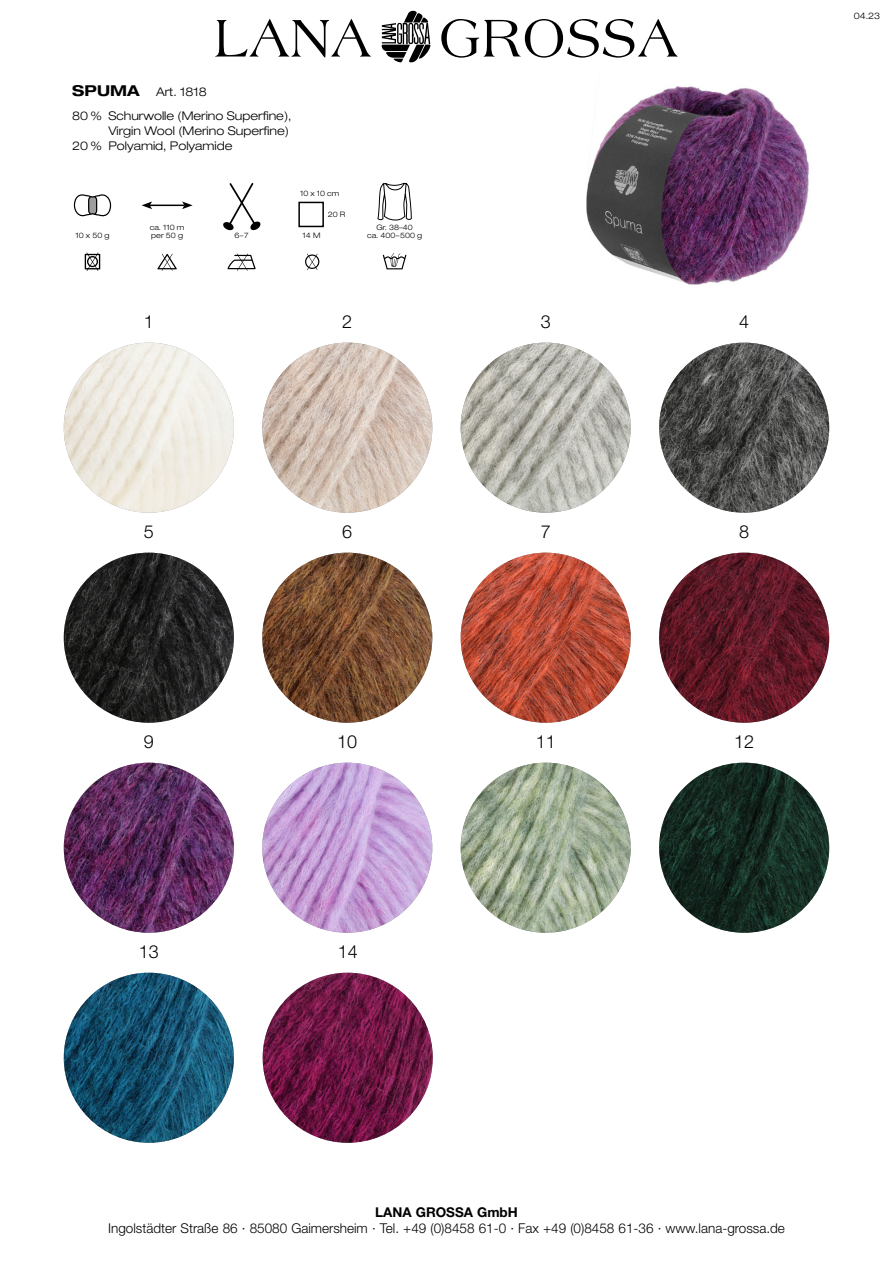
<style>
.page{position:relative;width:893px;height:1263px;background:#fff}
.page>*{position:absolute;margin:0;border:0;box-sizing:border-box;transform-origin:0 0}
.t1{font:300 18px "Helvetica Neue LT Pro";color:#000}
.t2{font:300 13.5px "Helvetica Neue LT Pro";color:#000}
.t3{font:700 13.5px "Helvetica Neue LT Pro";color:#000}
.t4{font:300 expanded 12px/24px "Helvetica Neue LT Pro";color:#000}
.t5{font:300 expanded 9px "Helvetica Neue LT Pro";color:#000}
.t6{font:300 expanded 7.5px/8.2px "Helvetica Neue LT Pro";color:#000}
.s1{font-weight:700;font-size:15px}
</style>
<div class="page">
<img style="left:586px;top:86px;width:223px;height:199px">
<svg style="left:215px;top:11px;width:463px;height:52px"></svg>
<hr style="left:150px;top:205px;width:34px;height:1px;background:#000">
<svg style="left:142px;top:201px;width:10px;height:8px"></svg>
<svg style="left:182px;top:201px;width:11px;height:8px"></svg>
<div style="left:298px;top:202px;width:26px;height:25px;border:2px solid #000"></div>
<svg style="left:223px;top:183px;width:38px;height:48px"></svg>
<svg style="left:377px;top:183px;width:35px;height:38px"></svg>
<svg style="left:73px;top:194px;width:39px;height:23px"></svg>
<svg style="left:227px;top:253px;width:29px;height:18px"></svg>
<svg style="left:383px;top:253px;width:23px;height:16px"></svg>
<svg style="left:305px;top:253px;width:14px;height:17px"></svg>
<svg style="left:157px;top:253px;width:20px;height:18px"></svg>
<svg style="left:85px;top:252px;width:15px;height:19px"></svg>
<img style="left:64px;top:343px;width:170px;height:170px;border-radius:85px">
<img style="left:262px;top:343px;width:170px;height:170px;border-radius:85px">
<img style="left:461px;top:343px;width:170px;height:170px;border-radius:85px">
<img style="left:659px;top:343px;width:170px;height:170px;border-radius:85px">
<img style="left:64px;top:553px;width:170px;height:170px;border-radius:85px">
<img style="left:262px;top:553px;width:170px;height:170px;border-radius:85px">
<img style="left:461px;top:553px;width:170px;height:170px;border-radius:85px">
<img style="left:659px;top:553px;width:170px;height:170px;border-radius:85px">
<img style="left:64px;top:763px;width:170px;height:170px;border-radius:85px">
<img style="left:262px;top:763px;width:170px;height:170px;border-radius:85px">
<img style="left:461px;top:763px;width:170px;height:170px;border-radius:85px">
<img style="left:659px;top:763px;width:170px;height:170px;border-radius:85px">
<img style="left:64px;top:973px;width:170px;height:170px;border-radius:85px">
<img style="left:263px;top:973px;width:170px;height:170px;border-radius:85px">
<p class="t4" style="left:72px;top:79px;width:221px"><span class="s1">SPUMA</span> Art. 1818<br>80 % Schurwolle (Merino Superfine),</p>
<p class="t4" style="left:72px;top:123px;width:218px;line-height:15px;text-indent:36px">Virgin Wool (Merino Superfine)<br>20 % Polyamid, Polyamide</p>
<p class="t6" style="left:300px;top:189px;width:41px">10 x 10 cm</p>
<p class="t6" style="left:328px;top:210px;width:19px">20 R</p>
<p class="t6" style="left:303px;top:231px;width:19px">14 M</p>
<p class="t6" style="left:376px;top:223px;width:38px">Gr. 38–40</p>
<p class="t6" style="left:150px;top:223px;width:36px">ca. 110 m per 50 g</p>
<p class="t6" style="left:235px;top:231px;width:15px">6–7</p>
<p class="t6" style="left:76px;top:231px;width:35px">10 x 50 g</p>
<p class="t6" style="left:367px;top:231px;width:56px">ca. 400–500 g</p>
<h1 class="t1" style="left:144px;top:310px;width:12px">1</h1>
<h1 class="t1" style="left:342px;top:310px;width:12px">2</h1>
<h1 class="t1" style="left:541px;top:310px;width:12px">3</h1>
<h1 class="t1" style="left:739px;top:310px;width:12px">4</h1>
<h1 class="t1" style="left:144px;top:520px;width:12px">5</h1>
<h1 class="t1" style="left:342px;top:520px;width:12px">6</h1>
<h1 class="t1" style="left:541px;top:520px;width:12px">7</h1>
<h1 class="t1" style="left:739px;top:520px;width:12px">8</h1>
<h1 class="t1" style="left:144px;top:730px;width:12px">9</h1>
<h1 class="t1" style="left:337px;top:730px;width:22px">10</h1>
<h1 class="t1" style="left:536px;top:730px;width:22px">11</h1>
<h1 class="t1" style="left:734px;top:730px;width:22px">12</h1>
<h1 class="t1" style="left:139px;top:940px;width:22px">13</h1>
<h1 class="t1" style="left:338px;top:940px;width:22px">14</h1>
<p class="t5" style="left:854px;top:10px;width:28px">04.23</p>
<p class="t3" style="left:375px;top:1203px;width:144px">LANA GROSSA GmbH</p>
<p class="t2" style="left:108px;top:1220px;width:678px">Ingolstädter Straße 86 · 85080 Gaimersheim · Tel. +49 (0)8458 61-0 · Fax +49 (0)8458 61-36 · www.lana-grossa.de</p>
</div>
